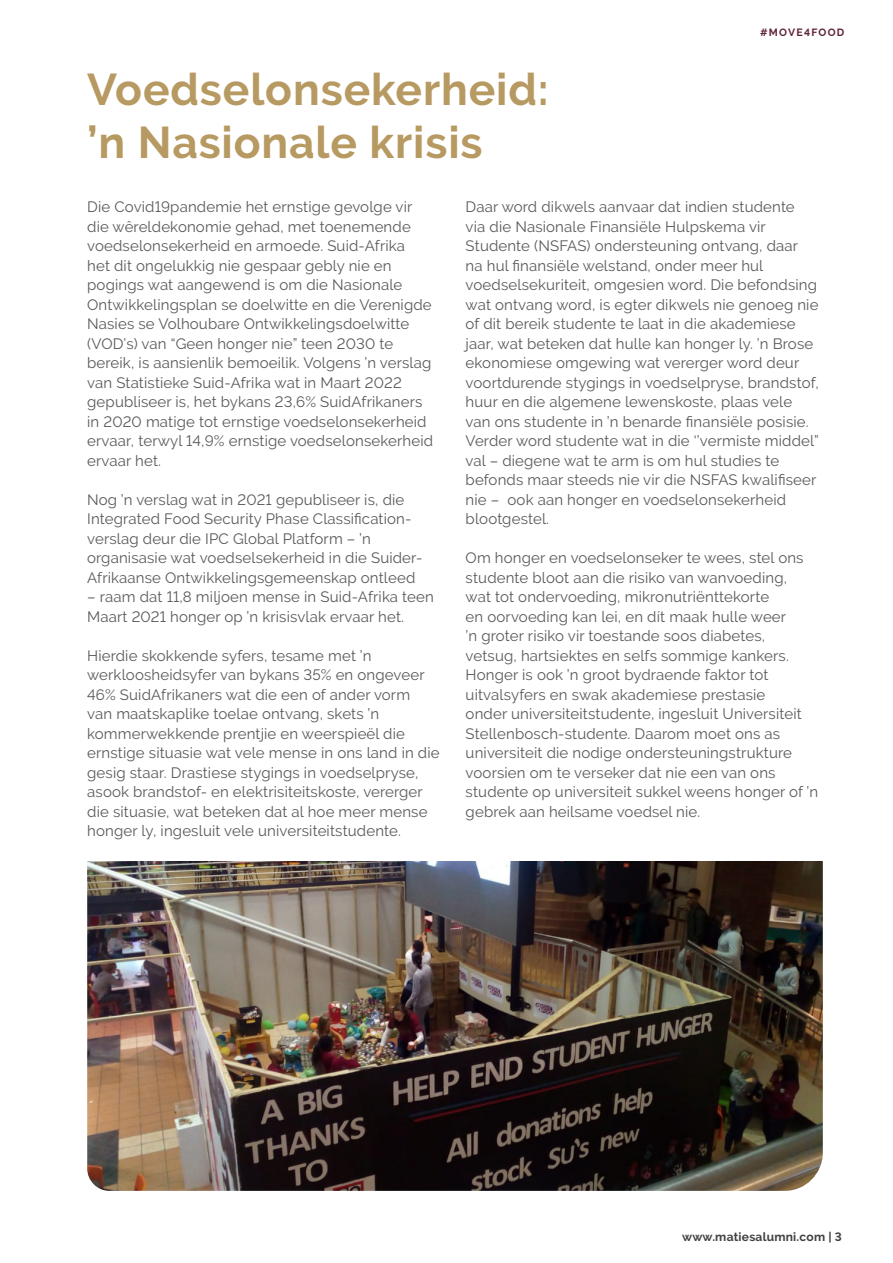
<style>
.page{position:relative;width:893px;height:1263px;background:#fff}
.page>*{position:absolute;margin:0;border:0;box-sizing:border-box;transform-origin:0 0}
.t1{font:700 44.4px/53.2px "Raleway";letter-spacing:.02em;color:#b79962}
.t2{font:15px/19.5px "Raleway";letter-spacing:.01em;color:#58595b}
.t3{font:700 12px "Raleway";letter-spacing:.02em;color:#414042}
.t4{font:700 10.5px "Raleway";letter-spacing:.12em;color:#60223b}
</style>
<div class="page">
<img style="left:87px;top:861px;width:736px;height:330px">
<h1 class="t1" style="left:87px;top:63px;width:463px">Voedselonsekerheid: ’n Nasionale krisis</h1>
<p class="t4" style="left:760px;top:26px;width:86px">#MOVE4FOOD</p>
<p class="t2" style="left:87px;top:197px;width:347px">Die Covid19pandemie het ernstige gevolge vir die wêreldekonomie gehad, met toenemende voedselonsekerheid en armoede. Suid-Afrika<br>het dit ongelukkig nie gespaar gebly nie en pogings wat aangewend is om die Nasionale Ontwikkelingsplan se doelwitte en die Verenigde Nasies se Volhoubare Ontwikkelingsdoelwitte (VOD’s) van “Geen honger nie” teen 2030 te bereik, is aansienlik bemoeilik. Volgens ’n verslag van Statistieke Suid-Afrika wat in Maart 2022 gepubliseer is, het bykans 23,6% SuidAfrikaners in 2020 matige tot ernstige voedselonsekerheid ervaar, terwyl 14,9% ernstige voedselonsekerheid ervaar het.</p>
<p class="t2" style="left:87px;top:490px;width:337px">Nog ’n verslag wat in 2021 gepubliseer is, die Integrated Food Security Phase Classification&shy;verslag deur die IPC Global Platform – ’n organisasie wat voedselsekerheid in die Suider-Afrikaanse Ontwikkelingsgemeenskap ontleed</p>
<p class="t2" style="left:87px;top:587px;width:348px">– raam dat 11,8 miljoen mense in Suid-Afrika teen<br>Maart 2021 honger op ’n krisisvlak ervaar het.</p>
<p class="t2" style="left:87px;top:646px;width:354px">Hierdie skokkende syfers, tesame met ’n werkloosheidsyfer van bykans 35% en ongeveer 46% SuidAfrikaners wat die een of ander vorm<br>van maatskaplike toelae ontvang, skets ’n kommerwekkende prentjie en weerspieël die ernstige situasie wat vele mense in ons land in die gesig staar. Drastiese stygings in voedselpryse, asook brandstof- en elektrisiteitskoste, vererger die situasie, wat beteken dat al hoe meer mense honger ly, ingesluit vele universiteitstudente.</p>
<p class="t2" style="left:466px;top:197px;width:355px">Daar word dikwels aanvaar dat indien studente<br>via die Nasionale Finansiële Hulpskema vir Studente (NSFAS) ondersteuning ontvang, daar na hul finansiële welstand, onder meer hul voedselsekuriteit, omgesien word. Die befondsing wat ontvang word, is egter dikwels nie genoeg nie of dit bereik studente te laat in die akademiese jaar, wat beteken dat hulle kan honger ly. ’n Brose ekonomiese omgewing wat vererger word deur voortdurende stygings in voedselpryse, brandstof, huur en die algemene lewenskoste, plaas vele van ons studente in ’n benarde finansiële posisie.<br>Verder word studente wat in die ‘’vermiste middel” val – diegene wat te arm is om hul studies te befonds maar steeds nie vir die NSFAS kwalifiseer nie – ook aan honger en voedselonsekerheid blootgestel.</p>
<p class="t2" style="left:466px;top:548px;width:354px">Om honger en voedselonseker te wees, stel ons studente bloot aan die risiko van wanvoeding,<br>wat tot ondervoeding, mikronutriënttekorte<br>en oorvoeding kan lei, en dít maak hulle weer<br>’n groter risiko vir toestande soos diabetes, vetsug, hartsiektes en selfs sommige kankers.<br>Honger is ook ’n groot bydraende faktor tot uitvalsyfers en swak akademiese prestasie<br>onder universiteitstudente, ingesluit Universiteit Stellenbosch-studente. Daarom moet ons as universiteit die nodige ondersteuningstrukture voorsien om te verseker dat nie een van ons studente op universiteit sukkel weens honger of ’n gebrek aan heilsame voedsel nie.</p>
<p class="t3" style="left:682px;top:1230px;width:161px">www.matiesalumni.com | 3</p>
</div>
